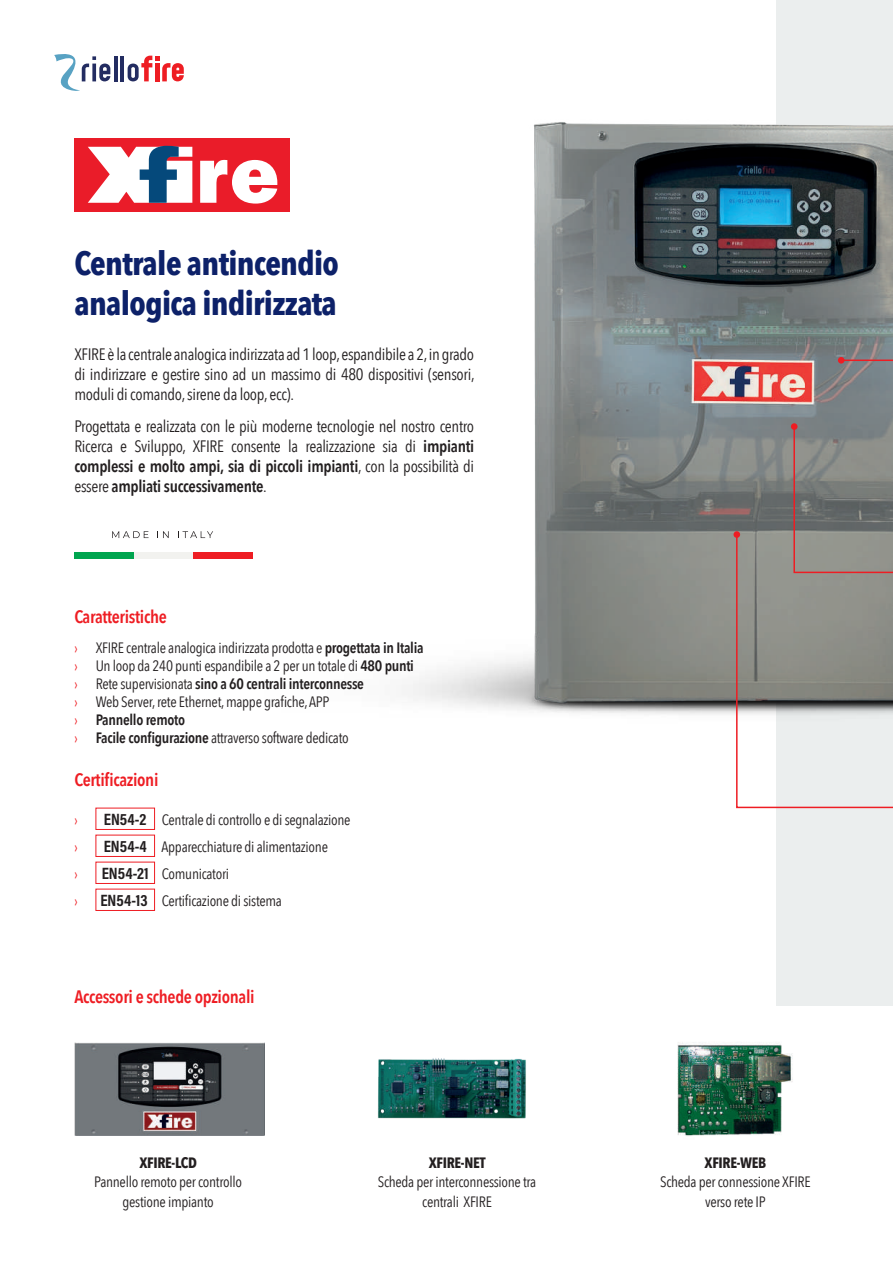
<style>
.page{position:relative;width:893px;height:1263px;background:#fff}
.page>*{position:absolute;margin:0;border:0;box-sizing:border-box;transform-origin:0 0}
.t1{font:700 33px/39.6px "Avenir Next Condensed";letter-spacing:-.02em;color:#0d2169}
.t2{font:600 18px "Avenir Next Condensed";letter-spacing:-.02em;color:#ee1d23}
.t3{font:16.5px/19.8px "Avenir Next Condensed";letter-spacing:-.02em;color:#231f20;text-align:justify}
.t4{font:15px/18px "Avenir Next Condensed";letter-spacing:-.02em;color:#231f20;text-align:center}
.t5{font:700 15px "Avenir Next Condensed";letter-spacing:-.02em;color:#231f20}
.t6{font:15px "Avenir Next Condensed";color:#ee1d23}
.s1{font-weight:600}
.s2{color:#ee1d23}
.s3{font-family:"Acumin Variable Concept";font-size:16.5px}
</style>
<div class="page">
<div style="left:776px;top:0;width:117px;height:1006px;background:#ebeeee"></div>
<img style="left:74px;top:55px;width:819px;height:856px">
<hr style="left:114px;top:56px;width:3px;height:25px;background:#232c61">
<hr style="left:121px;top:56px;width:3px;height:25px;background:#232c61">
<svg style="left:54px;top:54px;width:56px;height:38px"></svg>
<svg style="left:128px;top:56px;width:56px;height:25px"></svg>
<div style="left:96px;top:808px;width:59px;height:22px;border:1px solid #ee1d23"></div>
<div style="left:96px;top:835px;width:59px;height:22px;border:1px solid #ee1d23"></div>
<div style="left:96px;top:862px;width:59px;height:22px;border:1px solid #ee1d23"></div>
<div style="left:96px;top:889px;width:59px;height:22px;border:1px solid #ee1d23"></div>
<div style="left:74px;top:138px;width:216px;height:73px;background:#ea1c29"></div>
<svg style="left:200px;top:159px;width:77px;height:45px"></svg>
<svg style="left:88px;top:146px;width:104px;height:57px;background:#c4b2bf"></svg>
<div style="left:193px;top:552px;width:59px;height:7px;background:#ee1d23"></div>
<div style="left:134px;top:552px;width:59px;height:7px;background:#f2f2ef"></div>
<div style="left:74px;top:552px;width:60px;height:7px;background:#00a54f"></div>
<svg style="left:112px;top:531px;width:37px;height:7px"></svg>
<svg style="left:158px;top:531px;width:11px;height:7px"></svg>
<svg style="left:178px;top:531px;width:35px;height:7px"></svg>
<hr style="left:841px;top:359px;width:52px;height:2px;background:#ee1d23">
<div style="left:838px;top:357px;width:6px;height:7px;background:#ee1d23;border-radius:50%"></div>
<div style="left:791px;top:423px;width:6px;height:7px;background:#ee1d23;border-radius:50%"></div>
<svg style="left:735px;top:425px;width:158px;height:384px"></svg>
<div style="left:733px;top:531px;width:7px;height:7px;background:#ee1d23;border-radius:50%"></div>
<img style="left:74px;top:1043px;width:190px;height:92px">
<img style="left:378px;top:1058px;width:148px;height:61px">
<img style="left:677px;top:1042px;width:116px;height:94px">
<h1 class="t1" style="left:74px;top:244px;width:266px">Centrale antincendio analogica indirizzata</h1>
<p class="t3" style="left:74px;top:344px;width:402px">XFIRE è la centrale analogica indirizzata ad 1 loop, espandibile a 2, in grado di indirizzare e gestire sino ad un massimo di 480 dispositivi (sensori, moduli di comando, sirene da loop, ecc).</p>
<p class="t3" style="left:74px;top:416px;width:401px">Progettata e realizzata con le più moderne tecnologie nel nostro centro Ricerca e Sviluppo, XFIRE consente la realizzazione sia di <span class="s1">impianti complessi e molto ampi, sia di piccoli impianti</span>, con la possibilità di essere <span class="s1">ampliati successivamente</span>.</p>
<p class="t2" style="left:74px;top:601px;width:94px">Caratteristiche</p>
<p class="t4" style="left:74px;top:638px;width:351px;text-align:left"><span class="s2">›</span> XFIRE centrale analogica indirizzata prodotta e <span class="s1">progettata in Italia </span><span class="s2">›</span> Un loop da 240 punti espandibile a 2 per un totale di <span class="s1">480 punti<br></span><span class="s2">›</span> Rete supervisionata <span class="s1">sino a 60 centrali interconnesse<br></span><span class="s2">›</span> Web Server, rete Ethernet, mappe grafiche, APP<br><span class="s2">›</span> <span class="s1">Pannello remoto<br></span><span class="s2">›</span> <span class="s1">Facile configurazione</span> attraverso software dedicato</p>
<p class="t2" style="left:74px;top:764px;width:86px">Certificazioni</p>
<p class="t6" style="left:74px;top:807px;width:5px">›</p>
<p class="t4" style="left:104px;top:810px;width:248px"><span class="s3">EN54-2</span> Centrale di controllo e di segnalazione</p>
<p class="t6" style="left:74px;top:834px;width:5px">›</p>
<p class="t4" style="left:104px;top:837px;width:226px"><span class="s3">EN54-4</span> Apparecchiature di alimentazione</p>
<p class="t6" style="left:74px;top:861px;width:5px">›</p>
<p class="t4" style="left:102px;top:864px;width:129px"><span class="s3">EN54-21</span> Comunicatori</p>
<p class="t6" style="left:74px;top:888px;width:5px">›</p>
<p class="t4" style="left:100px;top:891px;width:183px"><span class="s3">EN54-13</span> Certificazione di sistema</p>
<p class="t2" style="left:74px;top:981px;width:182px">Accessori e schede opzionali</p>
<p class="t5" style="left:139px;top:1153px;width:59px">XFIRE-LCD</p>
<p class="t4" style="left:94px;top:1172px;width:149px;line-height:19.5px">Pannello remoto per controllo gestione impianto</p>
<p class="t5" style="left:429px;top:1153px;width:59px">XFIRE-NET</p>
<p class="t4" style="left:378px;top:1172px;width:160px;line-height:19.5px">Scheda per interconnessione tra centrali XFIRE</p>
<p class="t5" style="left:704px;top:1153px;width:63px">XFIRE-WEB</p>
<p class="t4" style="left:660px;top:1172px;width:152px;line-height:19.5px">Scheda per connessione XFIRE verso rete IP</p>
</div>
